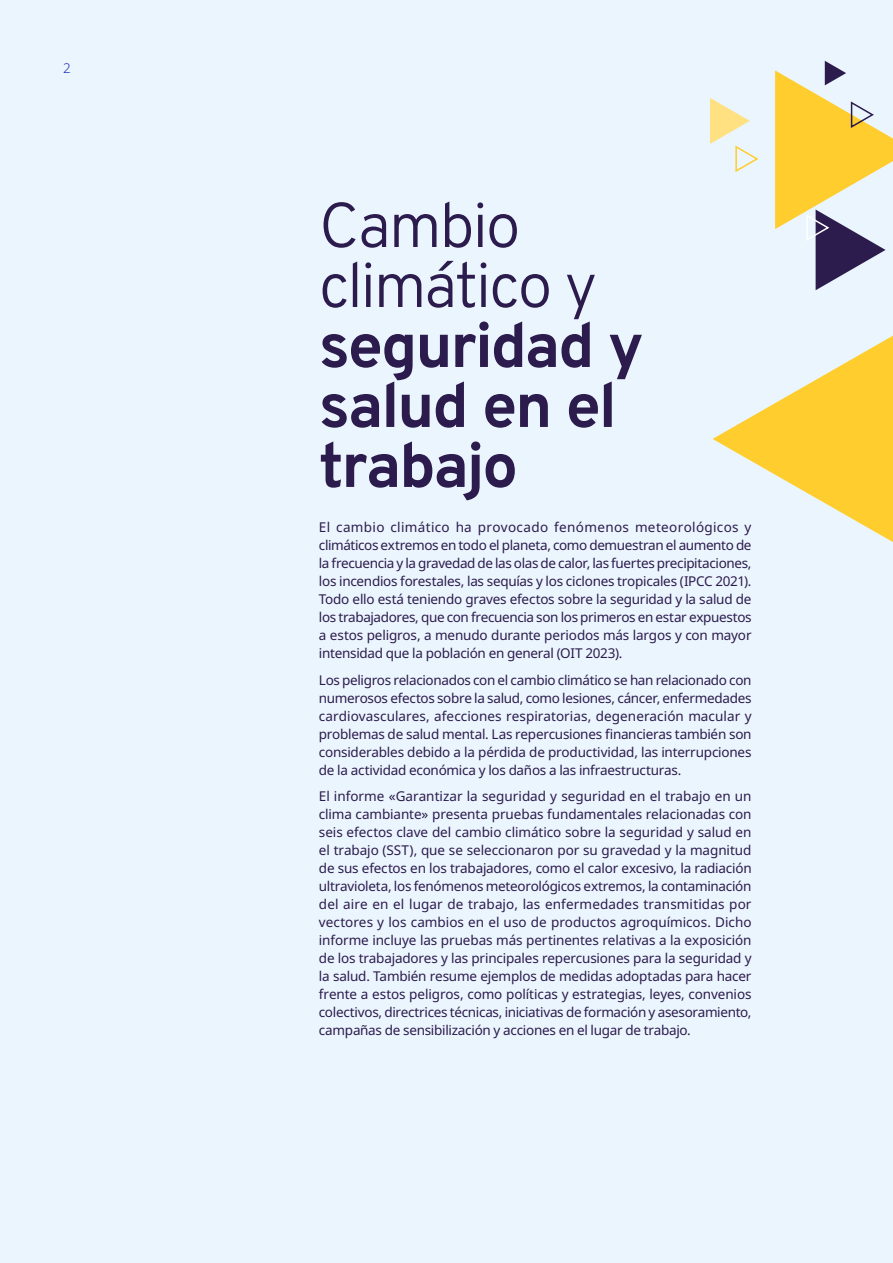
<style>
.page{position:relative;width:893px;height:1263px;background:#ebf5fd}
.page>*{position:absolute;margin:0;border:0;box-sizing:border-box;transform-origin:0 0}
.t1{font:700 63px/60px "Overpass";letter-spacing:-.03em;color:#2c1b4d}
.t2{font:300 63px/60px "Overpass";letter-spacing:-.04em;color:#2c1b4d}
.t3{font:13.5px/18px "Noto Sans";letter-spacing:-.02em;color:#2c1b4d;text-align:justify}
.t4{font:300 13.5px "Noto Sans";color:#1e2dbe}
</style>
<div class="page">
<svg style="left:713px;top:336px;width:180px;height:206px"></svg>
<svg style="left:710px;top:98px;width:49px;height:74px"></svg>
<svg style="left:775px;top:61px;width:118px;height:229px"></svg>
<p class="t4" style="left:63px;top:59px;width:9px">2</p>
<h1 class="t2" style="left:319px;top:193px;width:280px">Cambio climático y</h1>
<h1 class="t1" style="left:319px;top:313px;width:326px">seguridad y salud en el trabajo</h1>
<p class="t3" style="left:319px;top:518px;width:434px">El cambio climático ha provocado fenómenos meteorológicos y climáticos extremos en todo el planeta, como demuestran el aumento de la frecuencia y la gravedad de las olas de calor, las fuertes precipitaciones, los incendios forestales, las sequías y los ciclones tropicales (IPCC 2021).<br>Todo ello está teniendo graves efectos sobre la seguridad y la salud de los trabajadores, que con frecuencia son los primeros en estar expuestos a estos peligros, a menudo durante periodos más largos y con mayor intensidad que la población en general (OIT 2023).</p>
<p class="t3" style="left:319px;top:671px;width:434px">Los peligros relacionados con el cambio climático se han relacionado con numerosos efectos sobre la salud, como lesiones, cáncer, enfermedades cardiovasculares, afecciones respiratorias, degeneración macular y problemas de salud mental. Las repercusiones financieras también son considerables debido a la pérdida de productividad, las interrupciones de la actividad económica y los daños a las infraestructuras.</p>
<p class="t3" style="left:319px;top:787px;width:434px">El informe «Garantizar la seguridad y seguridad en el trabajo en un clima cambiante» presenta pruebas fundamentales relacionadas con seis efectos clave del cambio climático sobre la seguridad y salud en el trabajo (SST), que se seleccionaron por su gravedad y la magnitud de sus efectos en los trabajadores, como el calor excesivo, la radiación ultravioleta, los fenómenos meteorológicos extremos, la contaminación del aire en el lugar de trabajo, las enfermedades transmitidas por vectores y los cambios en el uso de productos agroquímicos. Dicho informe incluye las pruebas más pertinentes relativas a la exposición de los trabajadores y las principales repercusiones para la seguridad y la salud. También resume ejemplos de medidas adoptadas para hacer frente a estos peligros, como políticas y estrategias, leyes, convenios colectivos, directrices técnicas, iniciativas de formación y asesoramiento, campañas de sensibilización y acciones en el lugar de trabajo.</p>
</div>
